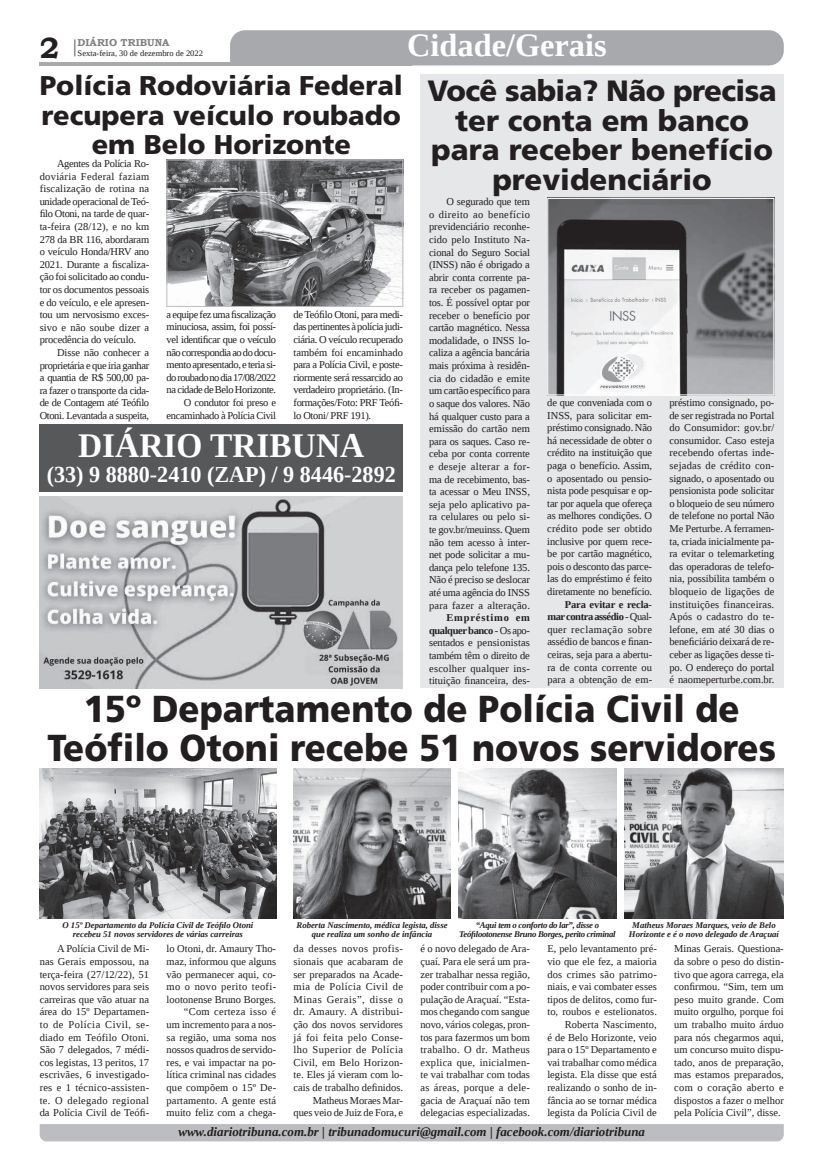
<style>
.page{position:relative;width:821px;height:1166px;background:#fff}
.page>*{position:absolute;margin:0;border:0;box-sizing:border-box;transform-origin:0 0}
.t1{font:900 37.54px/39.4px "Frutiger LT Std";color:#231f20;text-align:center;scale:.92 1}
.t2{font:700 34.39px "Liberation Serif";color:#fff}
.t3{font:700 32.38px "Liberation Serif";color:#fff}
.t4{font:900 29.31px/29.8px "Frutiger LT Std";color:#231f20;text-align:center}
.t5{font:700 29.31px "Bookman Old Style";color:#231f20}
.t6{font:900 27.12px/29.8px "Frutiger LT Std";color:#231f20;text-align:center}
.t7{font:700 22.84px "Liberation Serif";color:#fff}
.t8{font:italic 700 12.95px "Liberation Serif";color:#231f20}
.t9{font:10.5px/12.6px "Liberation Serif";color:#231f20;text-align:justify}
.t10{font:10.5px/12.6px "Liberation Serif";letter-spacing:-.035em;color:#231f20;text-align:right}
.t11{font:700 10.06px "Bookman Old Style";color:#808285}
.t12{font:italic 700 8.75px/9.6px "Liberation Serif";color:#231f20;text-align:center}
.t13{font:italic 700 8.75px/9.6px "Liberation Serif";letter-spacing:-.03em;color:#231f20;text-align:center}
.t14{font:8.4px "Liberation Serif";color:#231f20}
.s1{font-weight:700}
</style>
<div class="page">
<svg style="left:74px;top:39px;width:2px;height:17px"></svg>
<hr style="left:40px;top:62px;width:372px;height:3px;background:#a8a9ad">
<div style="left:230px;top:30px;width:554px;height:35px;background:#a8a9ad"></div>
<div style="left:40px;top:1124px;width:744px;height:17px;background:#bcbdc0"></div>
<div style="left:420px;top:74px;width:364px;height:614px;background:#e6e7e9"></div>
<img style="left:40px;top:496px;width:363px;height:192px">
<img style="left:549px;top:200px;width:223px;height:193px">
<div style="left:547px;top:198px;width:227px;height:197px;border:1px solid #fff"></div>
<img style="left:169px;top:162px;width:232px;height:143px">
<div style="left:167px;top:160px;width:236px;height:147px;border:1px solid #bcbdc0"></div>
<img style="left:40px;top:768px;width:236px;height:150px">
<img style="left:294px;top:768px;width:157px;height:150px">
<img style="left:459px;top:768px;width:157px;height:150px">
<img style="left:624px;top:768px;width:160px;height:150px">
<div style="left:40px;top:424px;width:363px;height:67px;background:#57585a"></div>
<h3 class="t3" style="left:407px;top:24px;width:201px">Cidade/Gerais</h3>
<h3 class="t4" style="left:428px;top:76px;width:351px">Você sabia? Não precisa ter conta em banco para receber benefício previdenciário</h3>
<p class="t9" style="left:429px;top:195px;width:102px;text-indent:17px">O segurado que tem o direito ao benefício previdenciário reconhe&shy;cido pelo Instituto Na&shy;cional do Seguro Social (INSS) não é obrigado a abrir conta corrente pa&shy;ra receber os pagamen&shy;tos. É possível optar por receber o benefício por cartão magnético. Nessa modalidade, o INSS lo&shy;caliza a agência bancária mais próxima à residên&shy;cia do cidadão e emite um cartão específico para o saque dos valores. Não há qualquer custo para a emissão do cartão nem para os saques. Caso re&shy;ceba por conta corrente e deseje alterar a for&shy;ma de recebimento, bas&shy;ta acessar o Meu INSS, seja pelo aplicativo pa&shy;ra celulares ou pelo si&shy;te gov.br/meuinss. Quem não tem acesso à inter&shy;net pode solicitar a mu&shy;dança pelo telefone 135.<br>Não é preciso se deslocar até uma agência do INSS para fazer a alteração.</p>
<p class="t9" style="left:429px;top:611px;width:102px;text-indent:17px"><span class="s1">Empréstimo em qualquer banco</span> - Os apo&shy;sentados e pensionistas também têm o direito de escolher qualquer ins&shy;tituição financeira, des-</p>
<p class="t11" style="left:78px;top:35px;width:93px">DIÁRIO TRIBUNA</p>
<h3 class="t5" style="left:40px;top:27px;width:21px">2</h3>
<p class="t14" style="left:78px;top:48px;width:127px">Sexta-feira, 30 de dezembro de 2022</p>
<h3 class="t6" style="left:40px;top:70px;width:365px">Polícia Rodoviária Federal recupera veículo roubado em Belo Horizonte</h3>
<p class="t9" style="left:40px;top:157px;width:111px;text-indent:17px">Agentes da Polícia Ro&shy;doviária Federal faziam fiscalização de rotina na unidade operacional de Teó&shy;filo Otoni, na tarde de quar&shy;ta-feira (28/12), e no km 278 da BR 116, abordaram o veículo Honda/HRV ano 2021. Durante a fiscaliza&shy;ção foi solicitado ao condu&shy;tor os documentos pessoais e do veículo, e ele apresen&shy;tou um nervosismo exces&shy;sivo e não soube dizer a procedência do veículo.</p>
<p class="t9" style="left:40px;top:346px;width:111px;text-indent:17px">Disse não conhecer a proprietária e que iria ganhar a quantia de R$ 500,00 pa&shy;ra fazer o transporte da cida&shy;de de Contagem até Teófilo Otoni. Levantada a suspeita,</p>
<p class="t10" style="left:167px;top:308px;width:111px">a equipe fez uma fiscalização minuciosa, assim, foi possí&shy;vel identificar que o veículo não correspondia ao do docu&shy;mento apresentado, e teria si&shy;do roubado no dia 17/08/2022 na cidade de Belo Horizonte.<br>O condutor foi preso e encaminhado à Polícia Civil</p>
<p class="t9" style="left:294px;top:308px;width:111px">de Teófilo Otoni, para medi&shy;das pertinentes à polícia judi&shy;ciária. O veículo recuperado também foi encaminhado para a Polícia Civil, e poste&shy;riormente será ressarcido ao verdadeiro proprietário. (In&shy;formações/Foto: PRF Teófi&shy;lo Otoni/ PRF 191).</p>
<p class="t9" style="left:670px;top:396px;width:106px">préstimo consignado, po&shy;de ser registrada no Portal do Consumidor: gov.br/ consumidor. Caso esteja recebendo ofertas inde&shy;sejadas de crédito con&shy;signado, o aposentado ou pensionista pode solicitar o bloqueio de seu número de telefone no portal Não Me Perturbe. A ferramen&shy;ta, criada inicialmente pa&shy;ra evitar o telemarketing das operadoras de telefo&shy;nia, possibilita também o bloqueio de ligações de instituições financeiras.<br>Após o cadastro do te&shy;lefone, em até 30 dias o beneficiário deixará de re&shy;ceber as ligações desse ti&shy;po. O endereço do portal é naomeperturbe.com.br.</p>
<p class="t9" style="left:547px;top:396px;width:106px">de que conveniada com o INSS, para solicitar em&shy;préstimo consignado. Não há necessidade de obter o crédito na instituição que paga o benefício. Assim, o aposentado ou pensio&shy;nista pode pesquisar e op&shy;tar por aquela que ofereça as melhores condições. O crédito pode ser obtido inclusive por quem rece&shy;be por cartão magnético, pois o desconto das parce&shy;las do empréstimo é feito diretamente no benefício.</p>
<p class="t9" style="left:547px;top:598px;width:106px;text-indent:17px"><span class="s1">Para evitar e recla&shy;mar contra assédio</span> - Qual&shy;quer reclamação sobre assédio de bancos e finan&shy;ceiras, seja para a abertu&shy;ra de conta corrente ou para a obtenção de em-</p>
<h2 class="t2" style="left:78px;top:422px;width:288px">DIÁRIO TRIBUNA</h2>
<h3 class="t7" style="left:47px;top:459px;width:351px">(33) 9 8880-2410 (ZAP) / 9 8446-2892</h3>
<h1 class="t1" style="left:48px;top:688px;width:793px">15º Departamento de Polícia Civil de<br>Teófilo Otoni recebe 51 novos servidores</h1>
<p class="t12" style="left:62px;top:920px;width:192px">O 15º Departamento da Polícia Civil de Teófilo Otoni recebeu 51 novos servidores de várias carreiras</p>
<p class="t12" style="left:296px;top:920px;width:153px">Roberta Nascimento, médica legista, disse que realiza um sonho de infância</p>
<p class="t13" style="left:459px;top:920px;width:158px">“Aqui tem o conforto do lar”, disse o<br>Teófilootonense Bruno Borges, perito criminal</p>
<p class="t12" style="left:629px;top:920px;width:152px">Matheus Moraes Marques, veio de Belo<br>Horizonte e é o novo delegado de Araçuaí</p>
<p class="t9" style="left:40px;top:942px;width:111px;text-indent:17px">A Polícia Civil de Mi&shy;nas Gerais empossou, na terça-feira (27/12/22), 51 novos servidores para seis carreiras que vão atuar na área do 15º Departamen&shy;to de Polícia Civil, se&shy;diado em Teófilo Otoni.<br>São 7 delegados, 7 médi&shy;cos legistas, 13 peritos, 17 escrivães, 6 investigado&shy;res e 1 técnico-assisten&shy;te. O delegado regional da Polícia Civil de Teófi-</p>
<p class="t9" style="left:167px;top:942px;width:111px;text-align:right">lo Otoni, dr. Amaury Tho&shy;maz, informou que alguns vão permanecer aqui, co&shy;mo o novo perito teofi&shy;lootonense Bruno Borges. “Com certeza isso é<br>um incremento para a nos&shy;sa região, uma soma nos nossos quadros de servido&shy;res, e vai impactar na po&shy;lítica criminal nas cidades que compõem o 15º De&shy;partamento. A gente está muito feliz com a chega-</p>
<p class="t9" style="left:294px;top:942px;width:111px;text-align:right">da desses novos profis&shy;sionais que acabaram de ser preparados na Acade&shy;mia de Polícia Civil de<br>Minas Gerais”, disse o dr. Amaury. A distribui&shy;ção dos novos servidores já foi feita pelo Conse&shy;lho Superior de Polícia<br>Civil, em Belo Horizon&shy;te. Eles já vieram com lo&shy;cais de trabalho definidos.<br>Matheus Moraes Mar&shy;ques veio de Juiz de Fora, e</p>
<p class="t9" style="left:420px;top:942px;width:111px">é o novo delegado de Ara&shy;çuaí. Para ele será um pra&shy;zer trabalhar nessa região, poder contribuir com a po&shy;pulação de Araçuaí. “Esta&shy;mos chegando com sangue novo, vários colegas, pron&shy;tos para fazermos um bom trabalho. O dr. Matheus explica que, inicialmen&shy;te vai trabalhar com todas as áreas, porque a dele&shy;gacia de Araçuaí não tem delegacias especializadas.</p>
<p class="t9" style="left:547px;top:942px;width:111px;text-align:right">E, pelo levantamento pré&shy;vio que ele fez, a maioria dos crimes são patrimo&shy;niais, e vai combater esses tipos de delitos, como fur&shy;to, roubos e estelionatos.<br>Roberta Nascimento,<br>é de Belo Horizonte, veio para o 15º Departamento e vai trabalhar como médica legista. Ela disse que está realizando o sonho de in&shy;fância ao se tornar médica legista da Polícia Civil de</p>
<p class="t9" style="left:674px;top:942px;width:111px">Minas Gerais. Questiona&shy;da sobre o peso do distin&shy;tivo que agora carrega, ela confirmou. “Sim, tem um peso muito grande. Com muito orgulho, porque foi um trabalho muito árduo para nós chegarmos aqui, um concurso muito dispu&shy;tado, anos de preparação, mas estamos preparados, com o coração aberto e dispostos a fazer o melhor pela Polícia Civil”, disse.</p>
<p class="t8" style="left:178px;top:1123px;width:468px">www.diariotribuna.com.br | tribunadomucuri@gmail.com | facebook.com/diariotribuna</p>
</div>
